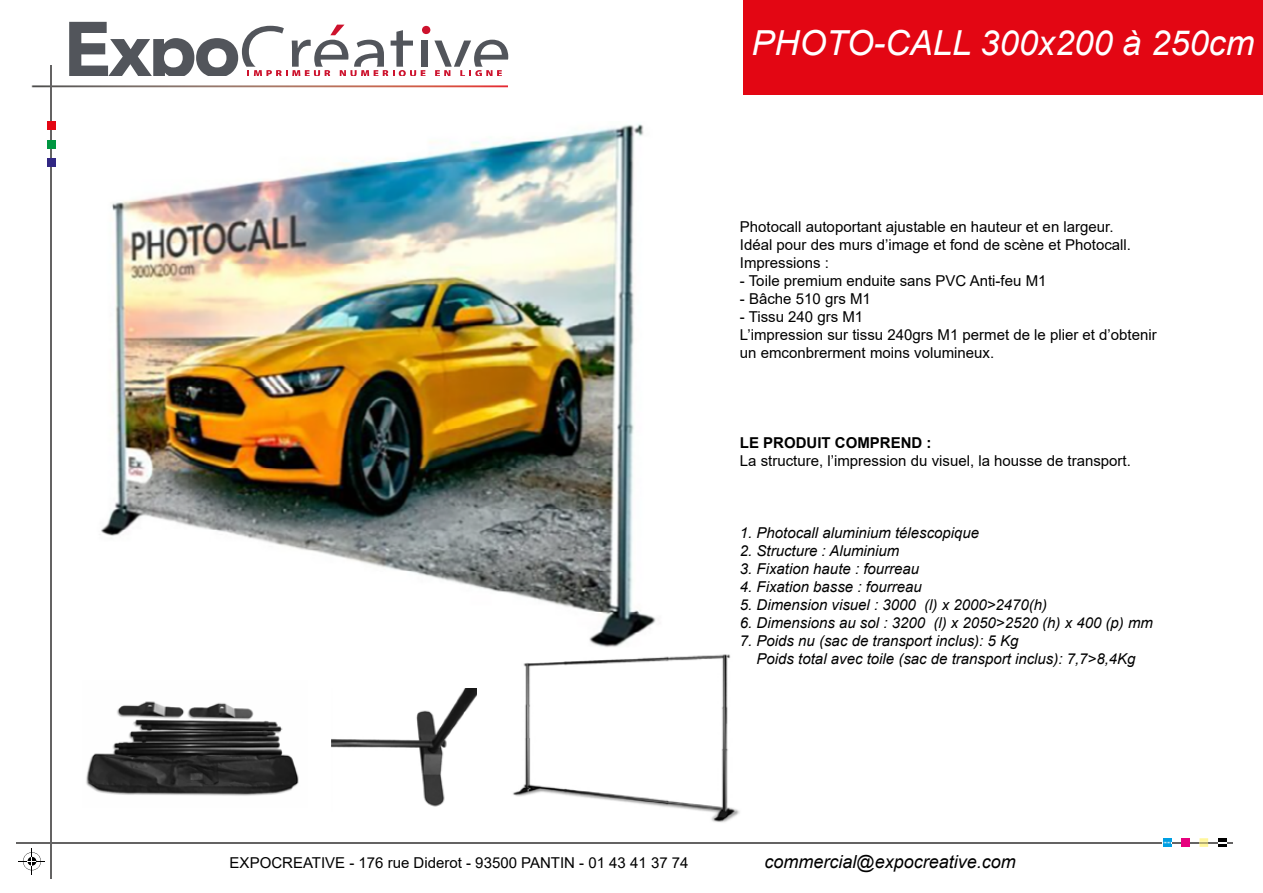
<style>
.page{position:relative;width:1263px;height:893px;background:#fff}
.page>*{position:absolute;margin:0;border:0;box-sizing:border-box;transform-origin:0 0}
.t1{font:italic 34.5px "Arial";color:#fff}
.t2{font:italic 18px "Arial";color:#000}
.t3{font:15px/18px "Arial";color:#000}
.t4{font:italic 15px "Arial";color:#000}
.t5{font:700 15px "Arial";color:#000}
</style>
<div class="page">
<div style="left:421px;top:41px;width:7px;height:26px;background:#52555b"></div>
<svg style="left:434px;top:40px;width:74px;height:36px"></svg>
<svg style="left:69px;top:22px;width:356px;height:54px"></svg>
<div style="left:422px;top:26px;width:8px;height:8px;background:#cd122d;border-radius:50%"></div>
<img style="left:31px;top:85px;width:477px;height:3px">
<hr style="left:50px;top:65px;width:2px;height:813px;background:#646363">
<hr style="left:17px;top:842px;width:1216px;height:1px;background:#646363">
<svg style="left:19px;top:848px;width:26px;height:26px"></svg>
<svg style="left:1218px;top:838px;width:9px;height:9px"></svg>
<svg style="left:1163px;top:838px;width:8px;height:9px"></svg>
<svg style="left:1199px;top:838px;width:9px;height:9px"></svg>
<div style="left:1181px;top:838px;width:8px;height:9px;background:#e6007d"></div>
<div style="left:47px;top:158px;width:9px;height:9px;background:#312783"></div>
<div style="left:47px;top:122px;width:9px;height:8px;background:#e30613"></div>
<div style="left:47px;top:140px;width:9px;height:9px;background:#009641"></div>
<div style="left:743px;top:0;width:520px;height:94px;background:#e30613"></div>
<img style="left:86px;top:701px;width:213px;height:95px">
<img style="left:332px;top:689px;width:144px;height:118px">
<img style="left:512px;top:654px;width:228px;height:169px">
<img style="left:101px;top:124px;width:555px;height:523px">
<h1 class="t1" style="left:751px;top:20px;width:505px">PHOTO-CALL 300x200 à 250cm</h1>
<p class="t3" style="left:740px;top:218px;width:393px">Photocall autoportant ajustable en hauteur et en largeur.<br>Idéal pour des murs d’image et fond de scène et Photocall.<br>Impressions :</p>
<p class="t3" style="left:740px;top:272px;width:308px">- Toile premium enduite sans PVC Anti-feu M1</p>
<p class="t3" style="left:740px;top:290px;width:132px">- Bâche 510 grs M1</p>
<p class="t3" style="left:740px;top:308px;width:418px">- Tissu 240 grs M1<br>L’impression sur tissu 240grs M1 permet de le plier et d’obtenir un emconbrerment moins volumineux.</p>
<p class="t5" style="left:740px;top:432px;width:193px">LE PRODUIT COMPREND :</p>
<p class="t3" style="left:740px;top:452px;width:392px">La structure, l’impression du visuel, la housse de transport.</p>
<p class="t4" style="left:740px;top:523px;width:241px">1. Photocall aluminium télescopique</p>
<p class="t4" style="left:740px;top:541px;width:161px">2. Structure : Aluminium</p>
<p class="t4" style="left:740px;top:559px;width:181px">3. Fixation haute : fourreau</p>
<p class="t4" style="left:740px;top:577px;width:183px">4. Fixation basse : fourreau</p>
<p class="t4" style="left:740px;top:595px;width:309px">5. Dimension visuel : 3000 (l) x 2000&gt;2470(h)</p>
<p class="t4" style="left:740px;top:613px;width:415px">6. Dimensions au sol : 3200 (l) x 2050&gt;2520 (h) x 400 (p) mm</p>
<p class="t4" style="left:740px;top:631px;width:280px">7. Poids nu (sac de transport inclus): 5 Kg</p>
<p class="t4" style="left:740px;top:649px;width:397px">8. Poids total avec toile (sac de transport inclus): 7,7&gt;8,4Kg</p>
<p class="t3" style="left:230px;top:854px;width:460px">EXPOCREATIVE - 176 rue Diderot - 93500 PANTIN - 01 43 41 37 74</p>
<p class="t2" style="left:765px;top:850px;width:253px">commercial@expocreative.com</p>
</div>
